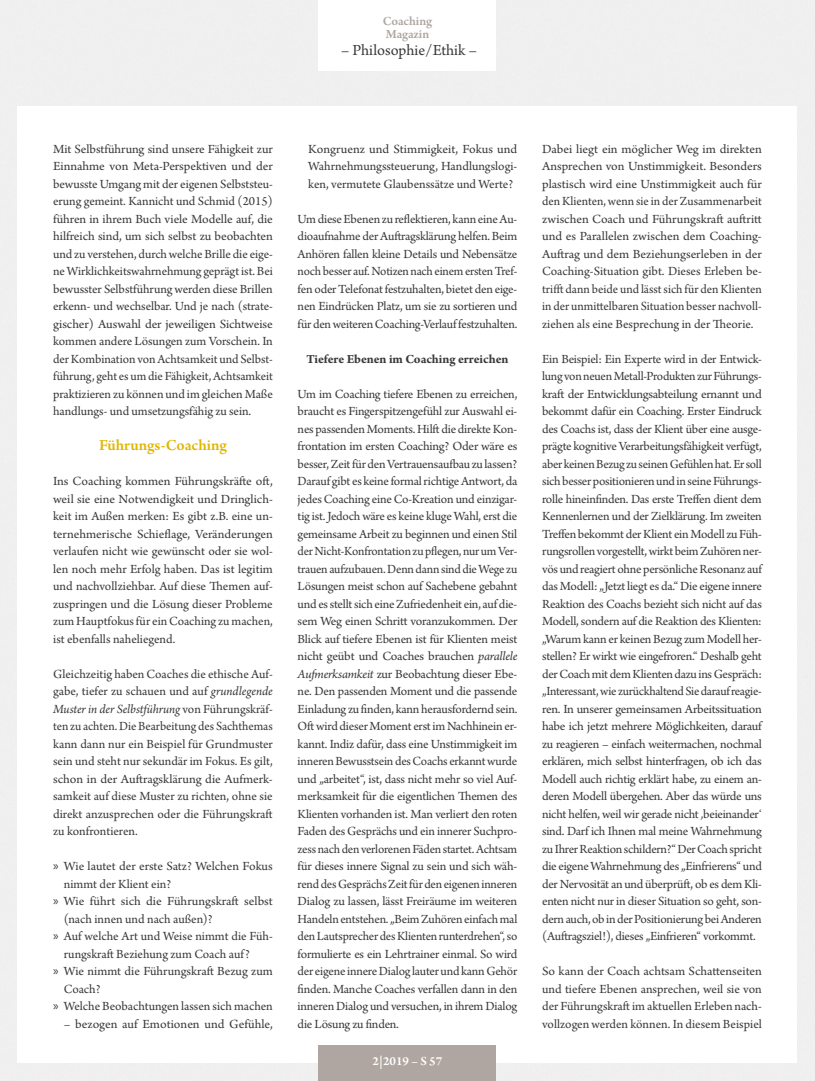
<style>
.page{position:relative;width:815px;height:1081px;background:#fff}
.page>*{position:absolute;margin:0;border:0;box-sizing:border-box;transform-origin:0 0}
.t1{font:16.25px "Arno Pro";color:#3a3a39}
.t2{font:600 16.25px "Arno Pro";color:#e1b600}
.t3{font:13.12px/17.5px "Arno Pro";letter-spacing:-.005em;color:#3a3a39;text-align:justify}
.t4{font:700 13.12px "Arno Pro";letter-spacing:-.005em;color:#3a3a39}
.t5{font:600 13.12px/13.1px "Arno Pro";letter-spacing:-.005em;color:#afa6a2}
.t6{font:600 13.12px "Arno Pro";color:#fff}
.s1{font-style:italic}
.s2{font-family:"Myriad Pro"}
</style>
<div class="page">
<div style="left:319px;top:1045px;width:177px;height:36px;background:#afa6a2"></div>
<p class="t5" style="left:383px;top:15px;width:51px">Coaching<br>Magazin</p>
<p class="t1" style="left:341px;top:41px;width:137px">– Philosophie/Ethik –</p>
<p class="t3" style="left:53px;top:141px;width:221px">Mit Selbstführung sind unsere Fähigkeit zur Einnahme von Meta-Perspektiven und der bewusste Umgang mit der eigenen Selbststeu&shy;erung gemeint. Kannicht und Schmid (2015) führen in ihrem Buch viele Modelle auf, die hilfreich sind, um sich selbst zu beobachten und zu verstehen, durch welche Brille die eige&shy;ne Wirklichkeitswahrnehmung geprägt ist. Bei bewusster Selbstführung werden diese Brillen erkenn- und wechselbar. Und je nach (strate&shy;gischer) Auswahl der jeweiligen Sichtweise kommen andere Lösungen zum Vorschein. In der Kombination von Achtsamkeit und Selbst&shy;führung, geht es um die Fähigkeit, Achtsamkeit praktizieren zu können und im gleichen Maße handlungs- und umsetzungsfähig zu sein.</p>
<p class="t2" style="left:99px;top:436px;width:129px">Führungs-Coaching</p>
<p class="t3" style="left:53px;top:473px;width:221px">Ins Coaching kommen Führungskräfte oft, weil sie eine Notwendigkeit und Dringlich&shy;keit im Außen merken: Es gibt z.B. eine un&shy;ternehmerische Schieflage, Veränderungen verlaufen nicht wie gewünscht oder sie wol&shy;len noch mehr Erfolg haben. Das ist legitim und nachvollziehbar. Auf diese Themen auf&shy;zuspringen und die Lösung dieser Probleme zum Hauptfokus für ein Coaching zu machen, ist ebenfalls naheliegend.</p>
<p class="t3" style="left:53px;top:666px;width:221px">Gleichzeitig haben Coaches die ethische Auf&shy;gabe, tiefer zu schauen und auf <span class="s1">grundlegende Muster in der Selbstführung</span> von Führungskräf&shy;ten zu achten. Die Bearbeitung des Sachthemas kann dann nur ein Beispiel für Grundmuster sein und steht nur sekundär im Fokus. Es gilt, schon in der Auftragsklärung die Aufmerk&shy;samkeit auf diese Muster zu richten, ohne sie direkt anzusprechen oder die Führungskraft zu konfrontieren.</p>
<p class="t3" style="left:53px;top:858px;width:221px"><span class="s2">»</span> Wie lautet der erste Satz? Welchen Fokus</p>
<p class="t3" style="left:64px;top:876px;width:109px">nimmt der Klient ein?</p>
<p class="t3" style="left:53px;top:893px;width:221px"><span class="s2">»</span> Wie führt sich die Führungskraft selbst</p>
<p class="t3" style="left:64px;top:911px;width:150px">(nach innen und nach außen)?</p>
<p class="t3" style="left:53px;top:928px;width:221px"><span class="s2">»</span> Auf welche Art und Weise nimmt die Füh-</p>
<p class="t3" style="left:64px;top:946px;width:188px">rungskraft Beziehung zum Coach auf?</p>
<p class="t3" style="left:53px;top:963px;width:221px"><span class="s2">»</span> Wie nimmt die Führungskraft Bezug zum</p>
<p class="t3" style="left:64px;top:981px;width:38px">Coach?</p>
<p class="t3" style="left:53px;top:998px;width:221px"><span class="s2">»</span> Welche Beobachtungen lassen sich machen</p>
<p class="t3" style="left:64px;top:1016px;width:211px">– bezogen auf Emotionen und Gefühle,</p>
<p class="t3" style="left:308px;top:141px;width:211px">Kongruenz und Stimmigkeit, Fokus und Wahrnehmungssteuerung, Handlungslogi&shy;ken, vermutete Glaubenssätze und Werte?</p>
<p class="t3" style="left:298px;top:211px;width:221px">Um diese Ebenen zu reflektieren, kann eine Au&shy;dioaufnahme der Auftragsklärung helfen. Beim Anhören fallen kleine Details und Nebensätze noch besser auf. Notizen nach einem ersten Tref&shy;fen oder Telefonat festzuhalten, bietet den eige&shy;nen Eindrücken Platz, um sie zu sortieren und für den weiteren Coaching-Verlauf festzuhalten.</p>
<p class="t4" style="left:306px;top:351px;width:204px">Tiefere Ebenen im Coaching erreichen</p>
<p class="t3" style="left:298px;top:386px;width:221px">Um im Coaching tiefere Ebenen zu erreichen, braucht es Fingerspitzengefühl zur Auswahl ei&shy;nes passenden Moments. Hilft die direkte Kon&shy;frontation im ersten Coaching? Oder wäre es besser, Zeit für den Vertrauensaufbau zu lassen?<br>Darauf gibt es keine formal richtige Antwort, da jedes Coaching eine Co-Kreation und einzigar&shy;tig ist. Jedoch wäre es keine kluge Wahl, erst die gemeinsame Arbeit zu beginnen und einen Stil der Nicht-Konfrontation zu pflegen, nur um Ver&shy;trauen aufzubauen. Denn dann sind die Wege zu Lösungen meist schon auf Sachebene gebahnt und es stellt sich eine Zufriedenheit ein, auf die&shy;sem Weg einen Schritt voranzukommen. Der Blick auf tiefere Ebenen ist für Klienten meist nicht geübt und Coaches brauchen <span class="s1">parallele Aufmerksamkeit</span> zur Beobachtung dieser Ebe&shy;ne. Den passenden Moment und die passende Einladung zu finden, kann herausfordernd sein.<br>Oft wird dieser Moment erst im Nachhinein er&shy;kannt. Indiz dafür, dass eine Unstimmigkeit im inneren Bewusstsein des Coachs erkannt wurde und „arbeitet“, ist, dass nicht mehr so viel Auf&shy;merksamkeit für die eigentlichen Themen des Klienten vorhanden ist. Man verliert den roten Faden des Gesprächs und ein innerer Suchpro&shy;zess nach den verlorenen Fäden startet. Achtsam für dieses innere Signal zu sein und sich wäh&shy;rend des Gesprächs Zeit für den eigenen inneren Dialog zu lassen, lässt Freiräume im weiteren Handeln entstehen. „Beim Zuhören einfach mal den Lautsprecher des Klienten runterdrehen“, so formulierte es ein Lehrtrainer einmal. So wird der eigene innere Dialog lauter und kann Gehör finden. Manche Coaches verfallen dann in den inneren Dialog und versuchen, in ihrem Dialog die Lösung zu finden.</p>
<p class="t6" style="left:373px;top:1053px;width:71px">2|2019 – S 57</p>
<p class="t3" style="left:542px;top:141px;width:221px">Dabei liegt ein möglicher Weg im direkten Ansprechen von Unstimmigkeit. Besonders plastisch wird eine Unstimmigkeit auch für den Klienten, wenn sie in der Zusammenarbeit zwischen Coach und Führungskraft auftritt und es Parallelen zwischen dem Coaching-Auftrag und dem Beziehungserleben in der Coaching-Situation gibt. Dieses Erleben be&shy;trifft dann beide und lässt sich für den Klienten in der unmittelbaren Situation besser nachvoll&shy;ziehen als eine Besprechung in der Theorie.</p>
<p class="t3" style="left:542px;top:351px;width:221px">Ein Beispiel: Ein Experte wird in der Entwick&shy;lung von neuen Metall-Produkten zur Führungs&shy;kraft der Entwicklungsabteilung ernannt und bekommt dafür ein Coaching. Erster Eindruck des Coachs ist, dass der Klient über eine ausge&shy;prägte kognitive Verarbeitungsfähigkeit verfügt, aber keinen Bezug zu seinen Gefühlen hat. Er soll sich besser positionieren und in seine Führungs&shy;rolle hineinfinden. Das erste Treffen dient dem Kennenlernen und der Zielklärung. Im zweiten Treffen bekommt der Klient ein Modell zu Füh&shy;rungsrollen vorgestellt, wirkt beim Zuhören ner&shy;vös und reagiert ohne persönliche Resonanz auf das Modell: „Jetzt liegt es da.“ Die eigene innere Reaktion des Coachs bezieht sich nicht auf das Modell, sondern auf die Reaktion des Klienten: „Warum kann er keinen Bezug zum Modell her&shy;stellen? Er wirkt wie eingefroren.“ Deshalb geht der Coach mit dem Klienten dazu ins Gespräch: „Interessant, wie zurückhaltend Sie darauf reagie&shy;ren. In unserer gemeinsamen Arbeitssituation habe ich jetzt mehrere Möglichkeiten, darauf zu reagieren – einfach weitermachen, nochmal erklären, mich selbst hinterfragen, ob ich das Modell auch richtig erklärt habe, zu einem an&shy;deren Modell übergehen. Aber das würde uns nicht helfen, weil wir gerade nicht ‚beieinander‘ sind. Darf ich Ihnen mal meine Wahrnehmung zu Ihrer Reaktion schildern?“ Der Coach spricht die eigene Wahrnehmung des „Einfrierens“ und der Nervosität an und überprüft, ob es dem Kli&shy;enten nicht nur in dieser Situation so geht, son&shy;dern auch, ob in der Positionierung bei Anderen (Auftragsziel!), dieses „Einfrieren“ vorkommt.</p>
<p class="t3" style="left:542px;top:963px;width:221px">So kann der Coach achtsam Schattenseiten und tiefere Ebenen ansprechen, weil sie von der Führungskraft im aktuellen Erleben nach&shy;vollzogen werden können. In diesem Beispiel</p>
</div>
